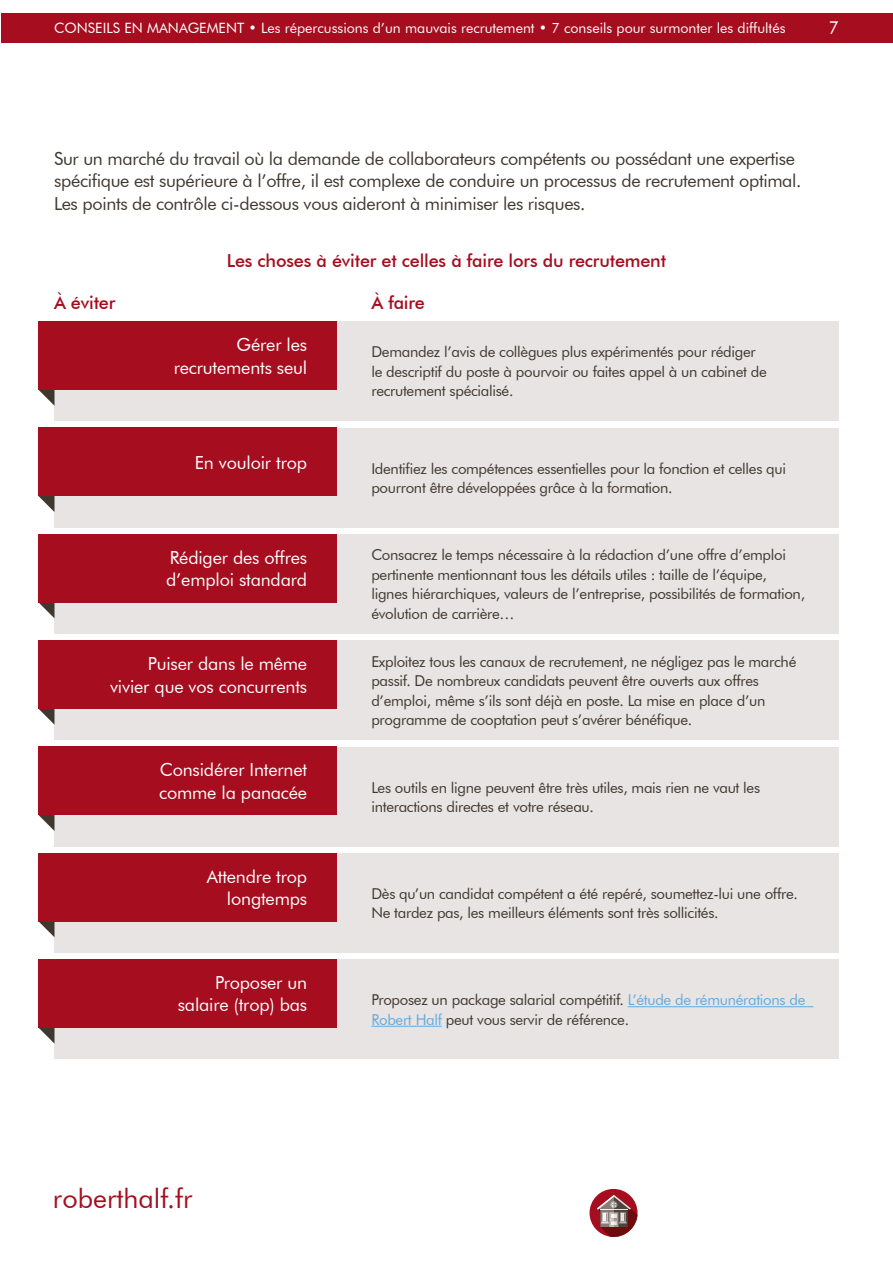
<style>
.page{position:relative;width:893px;height:1263px;background:#fff}
.page>*{position:absolute;margin:0;border:0;box-sizing:border-box;transform-origin:0 0}
.t1{font:27px "Futura BT";color:#a60d1f}
.t2{font:18px/22.5px "Futura BT";letter-spacing:-.02em;color:#40372f}
.t3{font:18px/22.5px "Futura BT";letter-spacing:-.01em;color:#fff;text-align:right}
.t4{font:500 18px "Futura BT";letter-spacing:-.01em;color:#a60d1f}
.t5{font:15px/19.5px "Futura BT";letter-spacing:-.02em;color:#40372f}
.t6{font:14.25px "Futura BT";color:#fff}
.s1{color:#61abdf}
</style>
<div class="page">
<div style="left:1px;top:13px;width:892px;height:30px;background:#a60d1f"></div>
<svg style="left:589px;top:1189px;width:48px;height:48px"></svg>
<div style="left:54px;top:321px;width:785px;height:100px;background:#e7e4e3"></div>
<div style="left:54px;top:428px;width:785px;height:99px;background:#e7e4e3"></div>
<div style="left:54px;top:534px;width:785px;height:100px;background:#e7e4e3"></div>
<div style="left:54px;top:640px;width:785px;height:100px;background:#e7e4e3"></div>
<div style="left:54px;top:747px;width:785px;height:99px;background:#e7e4e3"></div>
<div style="left:54px;top:853px;width:785px;height:99px;background:#e7e4e3"></div>
<div style="left:54px;top:959px;width:785px;height:100px;background:#e7e4e3"></div>
<svg style="left:38px;top:389px;width:16px;height:16px"></svg>
<svg style="left:38px;top:496px;width:16px;height:16px"></svg>
<svg style="left:38px;top:602px;width:16px;height:16px"></svg>
<svg style="left:38px;top:708px;width:16px;height:16px"></svg>
<svg style="left:38px;top:815px;width:16px;height:16px"></svg>
<svg style="left:38px;top:921px;width:16px;height:16px"></svg>
<svg style="left:38px;top:1027px;width:16px;height:16px"></svg>
<div style="left:38px;top:321px;width:299px;height:68px;background:#a60d1f"></div>
<div style="left:38px;top:428px;width:299px;height:68px;background:#a60d1f"></div>
<div style="left:38px;top:534px;width:299px;height:68px;background:#a60d1f"></div>
<div style="left:38px;top:640px;width:299px;height:68px;background:#a60d1f"></div>
<div style="left:38px;top:747px;width:299px;height:68px;background:#a60d1f"></div>
<div style="left:38px;top:853px;width:299px;height:68px;background:#a60d1f"></div>
<div style="left:38px;top:959px;width:299px;height:68px;background:#a60d1f"></div>
<hr style="left:628px;top:1006px;width:185px;height:1px;background:#61abdf">
<hr style="left:371px;top:1026px;width:71px;height:1px;background:#61abdf">
<p class="t6" style="left:54px;top:19px;width:733px">CONSEILS EN MANAGEMENT • Les répercussions d’un mauvais recrutement • 7 conseils pour surmonter les diffultés</p>
<p class="t3" style="left:829px;top:17px;width:12px">7</p>
<p class="t2" style="left:54px;top:147px;width:749px">Sur un marché du travail où la demande de collaborateurs compétents ou possédant une expertise spécifique est supérieure à l’offre, il est complexe de conduire un processus de recrutement optimal.<br>Les points de contrôle ci-dessous vous aideront à minimiser les risques.</p>
<p class="t4" style="left:227px;top:249px;width:441px">Les choses à éviter et celles à faire lors du recrutement</p>
<p class="t4" style="left:54px;top:292px;width:63px">À éviter</p>
<p class="t4" style="left:371px;top:292px;width:55px">À faire</p>
<p class="t3" style="left:174px;top:333px;width:135px">Gérer les recrutements seul</p>
<p class="t3" style="left:195px;top:451px;width:114px">En vouloir trop</p>
<p class="t3" style="left:166px;top:546px;width:143px;text-align:left">Rédiger des offres d’emploi standard</p>
<p class="t3" style="left:110px;top:652px;width:199px">Puiser dans le même vivier que vos concurrents</p>
<p class="t3" style="left:159px;top:758px;width:150px;text-align:left">Considérer Internet comme la panacée</p>
<p class="t3" style="left:207px;top:865px;width:102px">Attendre trop longtemps</p>
<p class="t3" style="left:178px;top:971px;width:131px">Proposer un salaire (trop) bas</p>
<p class="t5" style="left:371px;top:342px;width:397px">Demandez l’avis de collègues plus expérimentés pour rédiger le descriptif du poste à pourvoir ou faites appel à un cabinet de recrutement spécialisé.</p>
<p class="t5" style="left:371px;top:458px;width:416px">Identifiez les compétences essentielles pour la fonction et celles qui pourront être développées grâce à la formation.</p>
<p class="t5" style="left:371px;top:545px;width:435px">Consacrez le temps nécessaire à la rédaction d’une offre d’emploi pertinente mentionnant tous les détails utiles : taille de l’équipe, lignes hiérarchiques, valeurs de l’entreprise, possibilités de formation, évolution de carrière…</p>
<p class="t5" style="left:371px;top:651px;width:426px">Exploitez tous les canaux de recrutement, ne négligez pas le marché passif. De nombreux candidats peuvent être ouverts aux offres d’emploi, même s’ils sont déjà en poste. La mise en place d’un programme de cooptation peut s’avérer bénéfique.</p>
<p class="t5" style="left:371px;top:777px;width:390px">Les outils en ligne peuvent être très utiles, mais rien ne vaut les interactions directes et votre réseau.</p>
<p class="t5" style="left:371px;top:884px;width:428px">Dès qu’un candidat compétent a été repéré, soumettez-lui une offre.<br>Ne tardez pas, les meilleurs éléments sont très sollicités.</p>
<p class="t5" style="left:371px;top:990px;width:436px">Proposez un package salarial compétitif. <span class="s1">L’étude de rémunérations de<br>Robert Half</span> peut vous servir de référence.</p>
<h1 class="t1" style="left:53px;top:1182px;width:141px">roberthalf.fr</h1>
</div>
